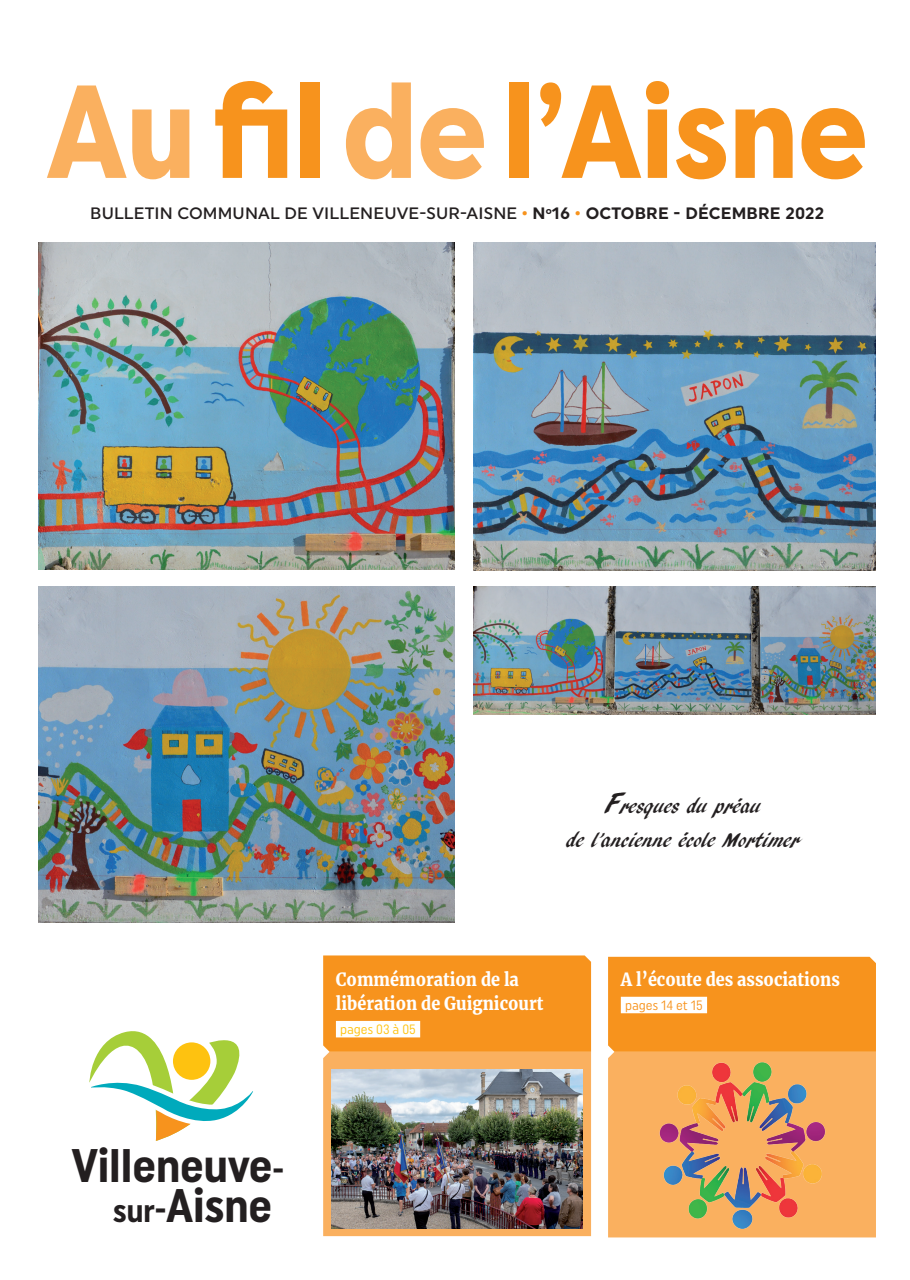
<style>
.page{position:relative;width:910px;height:1280px;background:#fff}
.page>*{position:absolute;margin:0;border:0;box-sizing:border-box;transform-origin:0 0}
.t1{font:800 132px "Filson Pro";color:#f7931d;scale:.85 1}
.t2{font:700 47.1px/40.2px "Uniform Condensed";color:#231f20;text-align:right}
.t3{font:21px/33.8px "ARBLANCA";color:#231f20;text-align:center}
.t4{font:900 18px/24px "Merriweather";color:#fff;scale:.9 1}
.t5{font:700 16.5px "Uniform";letter-spacing:.01em;color:#231f20}
.t6{font:500 16.5px "Uniform";letter-spacing:.01em;color:#231f20}
.t7{font:13.5px "Uniform Condensed";color:#f7931d}
.t8{font:13.5px "Uniform Condensed";color:#fec210}
.s1{color:#fab05f}
.s2{font-weight:500}
.s3{font-weight:500;color:#f7931d}
.s4{font-size:32.4px}
.s5{font-size:30px}
</style>
<div class="page">
<svg style="left:89px;top:1031px;width:164px;height:110px"></svg>
<svg style="left:323px;top:1052px;width:268px;height:184px;background:#f2ad61"></svg>
<div style="left:323px;top:955px;width:268px;height:97px;background:#f7931d"></div>
<div style="left:336px;top:1021px;width:84px;height:16px;background:#fff"></div>
<div style="left:608px;top:1052px;width:268px;height:185px;background:#fab05f"></div>
<div style="left:608px;top:957px;width:268px;height:95px;background:#f7931d"></div>
<div style="left:621px;top:997px;width:86px;height:16px;background:#fff"></div>
<img style="left:332px;top:1069px;width:250px;height:159px">
<img style="left:658px;top:1061px;width:168px;height:167px">
<img style="left:38px;top:587px;width:417px;height:336px">
<img style="left:473px;top:242px;width:403px;height:329px">
<img style="left:38px;top:242px;width:417px;height:328px">
<img style="left:473px;top:587px;width:403px;height:127px">
<h1 class="t1" style="left:47px;top:59px;width:967px"><span class="s1">Au</span>fil <span class="s1">de</span> l’Aisne</h1>
<p class="t6" style="left:90px;top:204px;width:246px">bulletin communal de VILLENEU</p>
<p class="t5" style="left:397px;top:204px;width:429px"><span class="s2">VE-SU R-AISNE</span> <span class="s3">•</span> N<sup>O</sup>16 <span class="s3">•</span> OCTOBRE - DÉCEMBRE 2022</p>
<h2 class="t2" style="left:72px;top:1144px;width:214px">Villeneuve&shy;<span class="s4">sur-</span>Aisne</h2>
<p class="t3" style="left:566px;top:790px;width:235px"><span class="s5">F</span>resques du préau<br>de l’ancienne école Mortimer</p>
<p class="t4" style="left:336px;top:967px;width:232px">Commémoration de la libération de Guignicourt</p>
<p class="t8" style="left:340px;top:1021px;width:77px">pages 03 à 05</p>
<p class="t4" style="left:621px;top:967px;width:245px">A l’écoute des associations</p>
<p class="t7" style="left:625px;top:997px;width:79px">pages 14 et 15</p>
</div>
